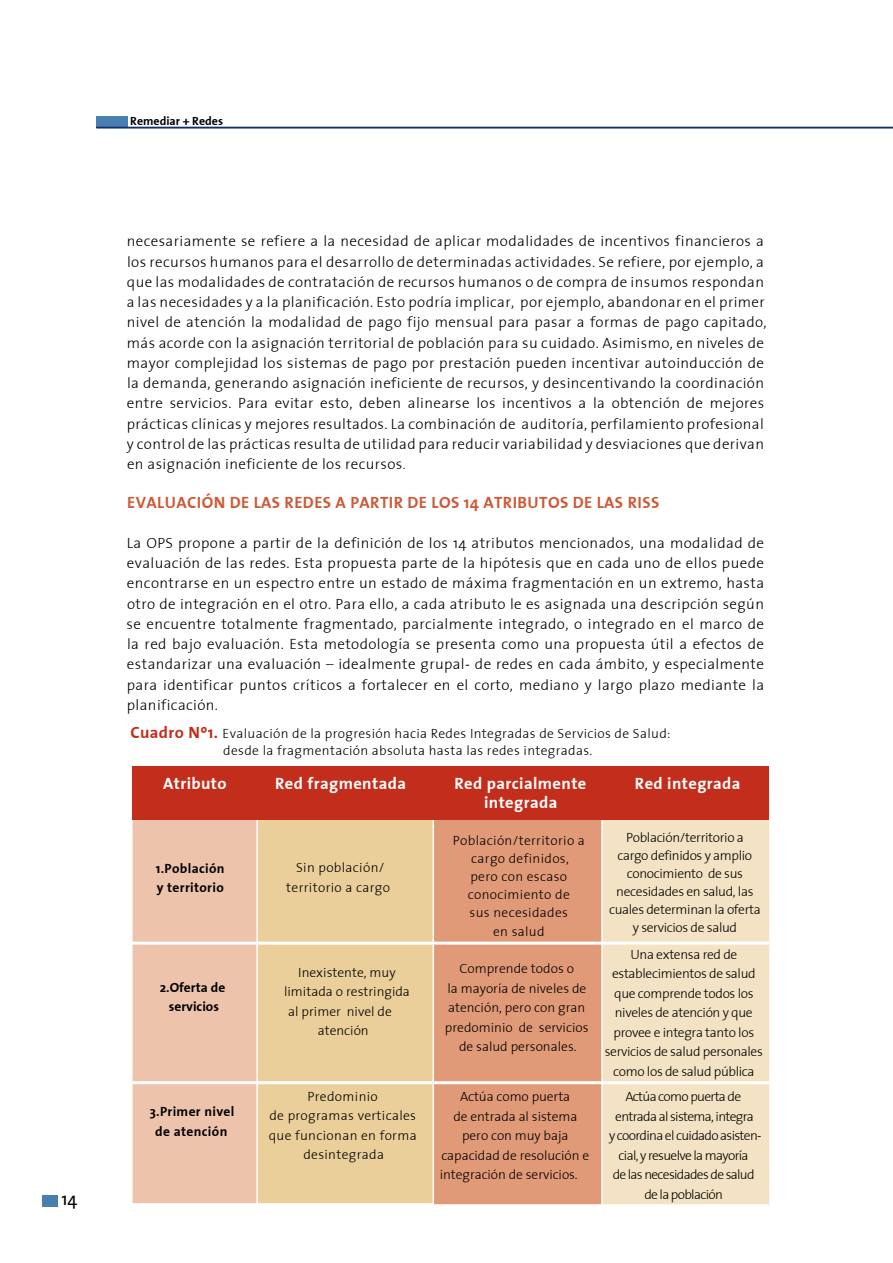
<style>
.page{position:relative;width:893px;height:1263px;background:#fff}
.page>*{position:absolute;margin:0;border:0;box-sizing:border-box;transform-origin:0 0}
.t1{font:18px "The Sans";color:#000}
.t2{font:700 16.5px "The Sans";letter-spacing:.025em;color:#fff}
.t3{font:700 16.5px "The Sans";letter-spacing:.025em;color:#ce5a37}
.t4{font:300 15px/20.2px "The Sans";letter-spacing:.025em;color:#000}
.t5{font:300 13.5px/19.5px "The Sans";letter-spacing:.025em;color:#000;text-align:center}
.t6{font:300 13.5px/19.5px "The Sans";letter-spacing:-.025em;color:#000;text-align:center}
.t7{font:300 13.5px/19.5px "The Sans";letter-spacing:-.005em;color:#000;text-align:center}
.t8{font:300 13.5px/19.5px "The Sans";letter-spacing:-.05em;color:#000;text-align:center}
.t9{font:700 13.5px/19.5px "The Sans";letter-spacing:.025em;color:#000}
.t10{font:700 13.5px/19.5px "The Sans";color:#000;text-align:center}
.t11{font:700 12px "The Sans";color:#000}
.s1{font-size:13.5px}
.s2{font-weight:700;font-size:16.5px;color:#c32d1b}
</style>
<div class="page">
<div style="left:96px;top:116px;width:32px;height:12px;background:#477fb0"></div>
<div style="left:43px;top:1195px;width:15px;height:11px;background:#477fb0"></div>
<hr style="left:96px;top:127px;width:797px;height:1px;background:#142c73">
<div style="left:434px;top:793px;width:170px;height:413px;background:#e19a78"></div>
<div style="left:601px;top:790px;width:170px;height:416px;background:#f3e2c3;border:2px solid #fff"></div>
<div style="left:256px;top:790px;width:178px;height:415px;background:#eacf9a;border:2px solid #fff"></div>
<div style="left:131px;top:765px;width:127px;height:440px;background:#edc3ac;border:2px solid #fff"></div>
<hr style="left:131px;top:942px;width:638px;height:3px;background:#fff">
<hr style="left:133px;top:1081px;width:637px;height:3px;background:#fff">
<div style="left:133px;top:766px;width:636px;height:53px;background:#c32d1b"></div>
<hr style="left:130px;top:1204px;width:638px;height:3px;background:#fff">
<p class="t1" style="left:62px;top:1184px;width:17px">14</p>
<p class="t11" style="left:130px;top:111px;width:94px">Remediar + Redes</p>
<p class="t4" style="left:127px;top:231px;width:641px">necesariamente se refiere a la necesidad de aplicar modalidades de incentivos financieros a los recursos humanos para el desarrollo de determinadas actividades. Se refiere, por ejemplo, a que las modalidades de contratación de recursos humanos o de compra de insumos respondan a las necesidades y a la planificación. Esto podría implicar, por ejemplo, abandonar en el primer nivel de atención la modalidad de pago fijo mensual para pasar a formas de pago capitado, más acorde con la asignación territorial de población para su cuidado. Asimismo, en niveles de mayor complejidad los sistemas de pago por prestación pueden incentivar autoinducción de la demanda, generando asignación ineficiente de recursos, y desincentivando la coordinación entre servicios. Para evitar esto, deben alinearse los incentivos a la obtención de mejores prácticas clínicas y mejores resultados. La combinación de auditoría, perfilamiento profesional y control de las prácticas resulta de utilidad para reducir variabilidad y desviaciones que derivan en asignación ineficiente de los recursos<span class="s1">.</span></p>
<p class="t3" style="left:127px;top:489px;width:19px">Evaluaci</p>
<p class="t3" style="left:202px;top:489px;width:62px">ónde las</p>
<p class="t3" style="left:285px;top:489px;width:20px">Redes</p>
<p class="t3" style="left:336px;top:489px;width:25px">a partir</p>
<p class="t3" style="left:408px;top:489px;width:34px">de los</p>
<p class="t3" style="left:464px;top:489px;width:29px">14 atri</p>
<p class="t3" style="left:518px;top:489px;width:21px">butos</p>
<p class="t3" style="left:573px;top:489px;width:34px">de las</p>
<p class="t3" style="left:628px;top:489px;width:33px">RISS</p>
<p class="t4" style="left:127px;top:532px;width:639px;text-align:justify">La OPS propone a partir de la definición de los 14 atributos mencionados, una modalidad de evaluación de las redes. Esta propuesta parte de la hipótesis que en cada uno de ellos puede encontrarse en un espectro entre un estado de máxima fragmentación en un extremo, hasta otro de integración en el otro. Para ello, a cada atributo le es asignada una descripción según se encuentre totalmente fragmentado, parcialmente integrado, o integrado en el marco de la red bajo evaluación. Esta metodología se presenta como una propuesta útil a efectos de estandarizar una evaluación – idealmente grupal- de redes en cada ámbito, y especialmente para identificar puntos críticos a fortalecer en el corto, mediano y largo plazo mediante la planificación.</p>
<p class="t5" style="left:223px;top:725px;width:449px;line-height:16.5px;text-align:left;text-indent:-93px"><span class="s2">Cuadro Nº1.</span> Evaluación de la progresión hacia Redes Integradas de Servicios de Salud: desde la fragmentación absoluta hasta las redes integradas.</p>
<p class="t2" style="left:163px;top:769px;width:65px">Atributo</p>
<p class="t2" style="left:275px;top:769px;width:132px">Red fragmentada</p>
<p class="t2" style="left:455px;top:769px;width:133px">Red parcialmente</p>
<p class="t2" style="left:635px;top:769px;width:107px">Red integrada</p>
<p class="t2" style="left:484px;top:788px;width:75px">integrada</p>
<p class="t9" style="left:156px;top:858px;width:70px">1.Población y territorio</p>
<p class="t10" style="left:160px;top:977px;width:67px">2.Oferta de servicios</p>
<p class="t9" style="left:150px;top:1101px;width:86px;text-align:center">3.Primer nivel de atención</p>
<p class="t5" style="left:286px;top:857px;width:105px">Sin población/ territorio a cargo</p>
<p class="t7" style="left:298px;top:962px;width:99px">Inexistente, muy</p>
<p class="t7" style="left:284px;top:981px;width:127px">limitada o restringida</p>
<p class="t7" style="left:288px;top:1001px;width:105px">al primer nivel de</p>
<p class="t7" style="left:318px;top:1020px;width:53px">atención</p>
<p class="t5" style="left:453px;top:831px;width:134px;line-height:18px">Población/territorio a cargo definidos,<br>pero con escaso conocimiento de<br>sus necesidades</p>
<p class="t7" style="left:493px;top:921px;width:53px">en salud</p>
<p class="t7" style="left:445px;top:958px;width:145px">Comprende todos o<br>la mayoría de niveles de atención, pero con gran predominio de servicios de salud personales.</p>
<p class="t5" style="left:269px;top:1086px;width:150px">Predominio<br>de programas verticales que funcionan en forma desintegrada</p>
<p class="t7" style="left:460px;top:1087px;width:112px">Actúa como puerta</p>
<p class="t7" style="left:453px;top:1106px;width:125px">de entrada al sistema</p>
<p class="t7" style="left:462px;top:1126px;width:108px">pero con muy baja</p>
<p class="t7" style="left:441px;top:1145px;width:149px">capacidad de resolución e</p>
<p class="t7" style="left:440px;top:1165px;width:139px">integración de servicios.</p>
<p class="t6" style="left:609px;top:828px;width:153px;line-height:18px">Población/territorio a cargo definidos y amplio conocimiento de sus necesidades en salud, las cuales determinan la oferta y servicios de salud</p>
<p class="t6" style="left:605px;top:944px;width:160px">Una extensa red de establecimientos de salud que comprende todos los niveles de atención y que provee e integra tanto los servicios de salud personales como los de salud pública</p>
<p class="t8" style="left:609px;top:1086px;width:154px">Actúa como puerta de entrada al sistema, integra<br>y coordina el cuidado asisten&shy;cial, y resuelve la mayoría<br>de las necesidades de salud de la población</p>
</div>
